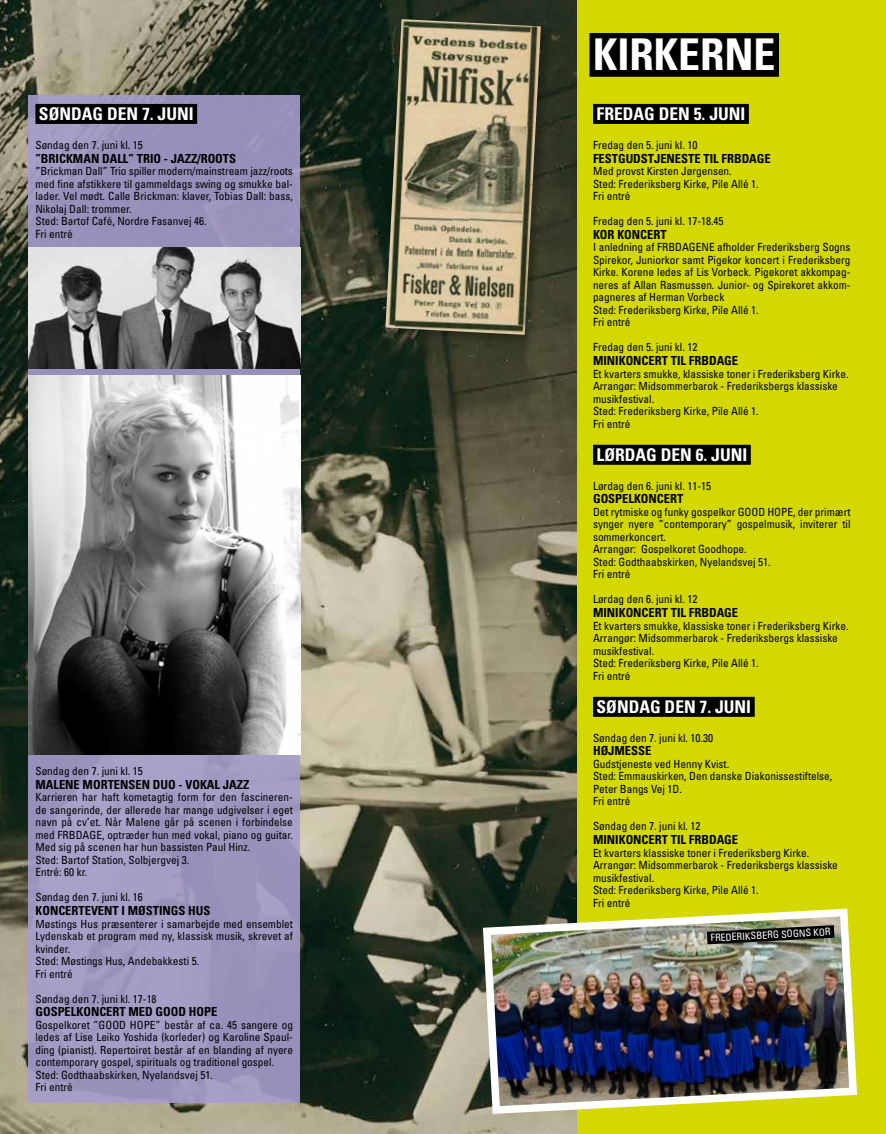
<style>
.page{position:relative;width:886px;height:1134px;background:#fff}
.page>*{position:absolute;margin:0;border:0;box-sizing:border-box;transform-origin:0 0}
.t1{font:700 condensed 43.75px "Univers";color:#fff}
.t2{font:700 condensed 17.5px "Univers";color:#fff}
.t3{font:700 condensed 12.5px "Univers";color:#000}
.t4{font:condensed 11.25px/12.5px "Univers";color:#000}
.t5{font:condensed 10px "Univers";color:#fff}
</style>
<div class="page">
<img style="left:0;top:0;width:578px;height:1134px">
<div style="left:28px;top:96px;width:272px;height:1007px;background:linear-gradient(to right,#a29ac3,#9992bb)"></div>
<div style="left:578px;top:0;width:308px;height:1134px;background:#d3d800"></div>
<div style="left:35px;top:104px;width:162px;height:20px;background:#000"></div>
<div style="left:593px;top:104px;width:156px;height:20px;background:#000"></div>
<div style="left:593px;top:445px;width:158px;height:20px;background:#000"></div>
<div style="left:593px;top:697px;width:162px;height:20px;background:#000"></div>
<img style="left:28px;top:247px;width:272px;height:121px">
<img style="left:28px;top:376px;width:272px;height:379px">
<div style="left:589px;top:33px;width:190px;height:44px;background:#000"></div>
<div style="left:384px;top:18px;width:168px;height:328px;background:#000;opacity:.25"></div>
<img style="left:385px;top:19px;width:156px;height:316px">
<img style="left:479px;top:905px;width:378px;height:213px">
<img style="left:694px;top:918px;width:153px;height:33px">
<h2 class="t2" style="left:39px;top:103px;width:156px">SØNDAG DEN 7. JUNI</h2>
<p class="t4" style="left:35px;top:138px;width:109px">Søndag den 7. juni kl. 15</p>
<p class="t3" style="left:35px;top:150px;width:202px">”BRICKMAN DALL” TRIO - JAZZ/ROOTS</p>
<p class="t4" style="left:35px;top:165px;width:259px">”Brickman Dall” Trio spiller modern/mainstream jazz/roots med fine afstikkere til gammeldags swing og smukke bal&shy;lader. Vel mødt. Calle Brickman: klaver, Tobias Dall: bass, Nikolaj Dall: trommer.<br>Sted: Bartof Café, Nordre Fasanvej 46.<br>Fri entré</p>
<p class="t4" style="left:35px;top:765px;width:109px">Søndag den 7. juni kl. 15</p>
<p class="t3" style="left:35px;top:777px;width:215px">MALENE MORTENSEN DUO - VOKAL JAZZ</p>
<p class="t4" style="left:35px;top:791px;width:259px">Karrieren har haft kometagtig form for den fascineren&shy;de sangerinde, der allerede har mange udgivelser i eget navn på cv’et. Når Malene går på scenen i forbindelse med FRBDAGE, optræder hun med vokal, piano og guitar.<br>Med sig på scenen har hun bassisten Paul Hinz.<br>Sted: Bartof Station, Solbjergvej 3.<br>Entré: 60 kr.</p>
<p class="t4" style="left:35px;top:891px;width:109px">Søndag den 7. juni kl. 16</p>
<p class="t3" style="left:35px;top:903px;width:177px">KONCERTEVENT I MØSTINGS HUS</p>
<p class="t4" style="left:35px;top:917px;width:259px">Møstings Hus præsenterer i samarbejde med ensemblet<br>Lydenskab et program med ny, klassisk musik, skrevet af kvinder.<br>Sted: Møstings Hus, Andebakkesti 5.<br>Fri entré</p>
<p class="t4" style="left:35px;top:992px;width:123px">Søndag den 7. juni kl. 17-18</p>
<p class="t3" style="left:35px;top:1004px;width:183px">GOSPELKONCERT MED GOOD HOPE</p>
<p class="t4" style="left:35px;top:1018px;width:259px">Gospelkoret ”GOOD HOPE” består af ca. 45 sangere og ledes af Lise Leiko Yoshida (korleder) og Karoline Spaul&shy;ding (pianist). Repertoiret består af en blanding af nyere contemporary gospel, spirituals og traditionel gospel.<br>Sted: Godthaabskirken, Nyelandsvej 51.<br>Fri entré</p>
<h1 class="t1" style="left:593px;top:28px;width:184px">KIRKERNE</h1>
<h2 class="t2" style="left:596px;top:103px;width:150px">FREDAG DEN 5. JUNI</h2>
<p class="t4" style="left:593px;top:138px;width:106px">Fredag den 5. juni kl. 10</p>
<p class="t3" style="left:593px;top:150px;width:179px">FESTGUDSTJENESTE TIL FRBDAGE</p>
<p class="t4" style="left:593px;top:165px;width:167px">Med provst Kirsten Jørgensen.<br>Sted: Frederiksberg Kirke, Pile Allé 1.<br>Fri entré</p>
<p class="t4" style="left:593px;top:215px;width:132px">Fredag den 5. juni kl. 17-18.45</p>
<p class="t3" style="left:593px;top:227px;width:75px">KOR KONCERT</p>
<p class="t4" style="left:593px;top:241px;width:259px">I anledning af FRBDAGENE afholder Frederiksberg Sogns Spirekor, Juniorkor samt Pigekor koncert i Frederiksberg Kirke. Korene ledes af Lis Vorbeck. Pigekoret akkompag&shy;neres af Allan Rasmussen. Junior- og Spirekoret akkom&shy;pagneres af Herman Vorbeck<br>Sted: Frederiksberg Kirke, Pile Allé 1.<br>Fri entré</p>
<p class="t4" style="left:593px;top:341px;width:106px">Fredag den 5. juni kl. 12</p>
<p class="t3" style="left:593px;top:353px;width:147px">MINIKONCERT TIL FRBDAGE</p>
<p class="t4" style="left:593px;top:367px;width:257px">Et kvarters smukke, klassiske toner i Frederiksberg Kirke.<br>Arrangør: Midsommerbarok - Frederiksbergs klassiske musikfestival.<br>Sted: Frederiksberg Kirke, Pile Allé 1.<br>Fri entré</p>
<h2 class="t2" style="left:596px;top:444px;width:152px">LØRDAG DEN 6. JUNI</h2>
<p class="t4" style="left:593px;top:479px;width:120px">Lørdag den 6. juni kl. 11-15</p>
<p class="t3" style="left:593px;top:491px;width:92px">GOSPELKONCERT</p>
<p class="t4" style="left:593px;top:505px;width:259px">Det rytmiske og funky gospelkor GOOD HOPE, der primært synger nyere ”contemporary” gospelmusik, inviterer til sommerkoncert.<br>Arrangør: Gospelkoret Goodhope.<br>Sted: Godthaabskirken, Nyelandsvej 51.<br>Fri entré</p>
<p class="t4" style="left:593px;top:593px;width:106px">Lørdag den 6. juni kl. 12</p>
<p class="t3" style="left:593px;top:605px;width:147px">MINIKONCERT TIL FRBDAGE</p>
<p class="t4" style="left:593px;top:619px;width:257px">Et kvarters smukke, klassiske toner i Frederiksberg Kirke.<br>Arrangør: Midsommerbarok - Frederiksbergs klassiske musikfestival.<br>Sted: Frederiksberg Kirke, Pile Allé 1.<br>Fri entré</p>
<h2 class="t2" style="left:596px;top:696px;width:156px">SØNDAG DEN 7. JUNI</h2>
<p class="t4" style="left:593px;top:731px;width:121px">Søndag den 7. juni kl. 10.30</p>
<p class="t3" style="left:593px;top:743px;width:60px">HØJMESSE</p>
<p class="t4" style="left:593px;top:757px;width:241px">Gudstjeneste ved Henny Kvist.<br>Sted: Emmauskirken, Den danske Diakonissestiftelse,<br>Peter Bangs Vej 1D.<br>Fri entré</p>
<p class="t4" style="left:593px;top:820px;width:109px">Søndag den 7. juni kl. 12</p>
<p class="t3" style="left:593px;top:832px;width:147px">MINIKONCERT TIL FRBDAGE</p>
<p class="t4" style="left:593px;top:846px;width:246px">Et kvarters klassiske toner i Frederiksberg Kirke.<br>Arrangør: Midsommerbarok - Frederiksbergs klassiske musikfestival.<br>Sted: Frederiksberg Kirke, Pile Allé 1.<br>Fri entré</p>
<p class="t5" style="left:710px;top:931px;width:122px;rotate:-3deg">FREDERIKSBERG SOGNS KOR</p>
</div>
